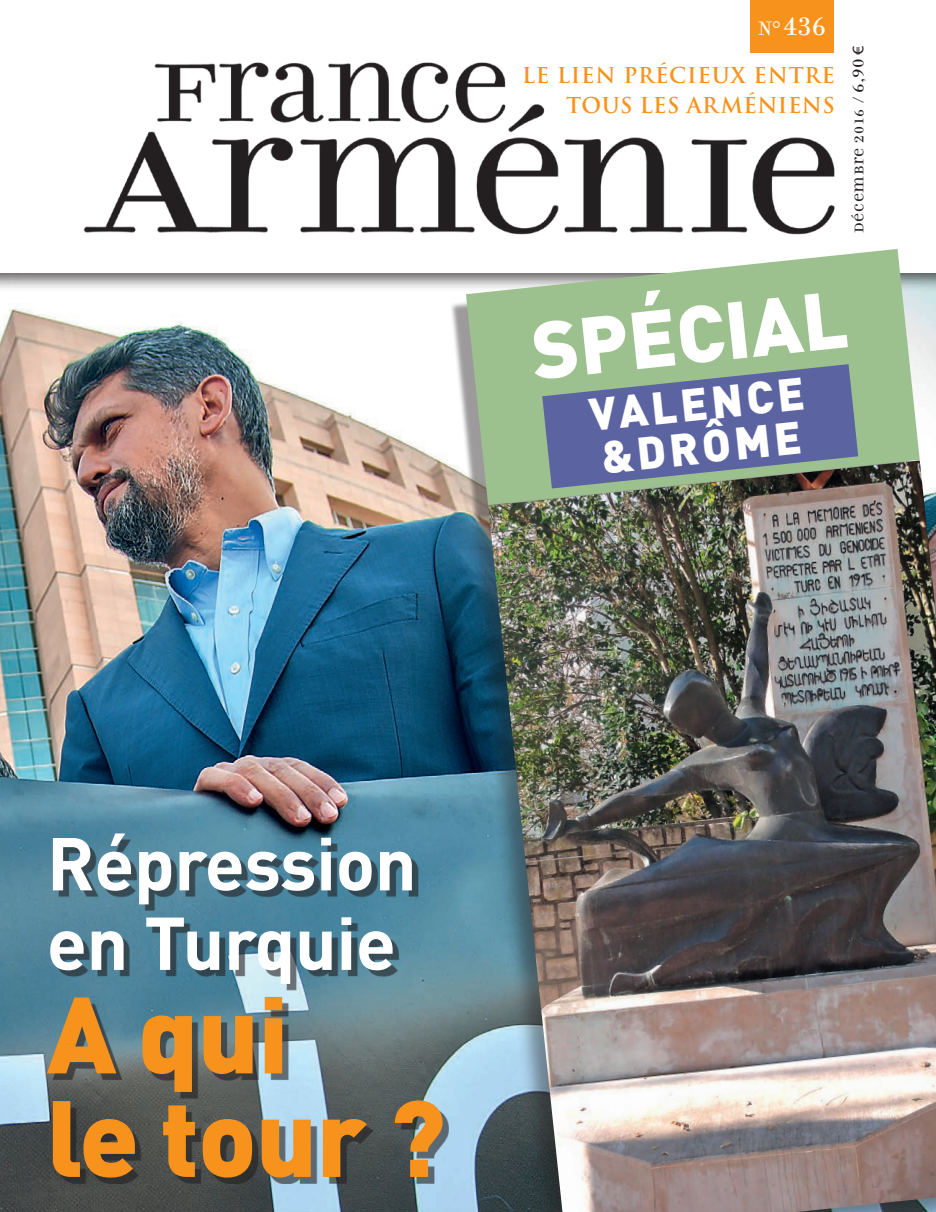
<style>
.page{position:relative;width:936px;height:1212px;background:#fff}
.page>*{position:absolute;margin:0;border:0;box-sizing:border-box;transform-origin:0 0}
.t1{font:900 106.5px/103.5px "DIN";letter-spacing:-.01em;color:#f7931d}
.t2{font:900 79.5px "DIN";color:#fff}
.t3{font:700 73.5px/79.5px "DIN";letter-spacing:-.01em;color:#fff}
.t4{font:900 45px/43.5px "DIN";color:#fff}
.t5{font:27px "Filosofia Unicase";color:#fff}
.t6{font:700 21.3px/30px "Trajan Pro";letter-spacing:.035em;color:#f7931d;text-align:right}
.t7{font:13.5px "Filosofia Unicase";letter-spacing:.05em;color:#231f20;scale:1.11 1}
.s1{font-size:21px}
.s2{font-size:16.2px}
.s3{font-family:"Myriad Pro";font-size:16.2px}
</style>
<div class="page">
<img style="left:0;top:292px;width:935px;height:920px">
<div style="left:0;top:0;width:935px;height:292px;background:#231f20;opacity:.75"></div>
<div style="left:0;top:0;width:935px;height:272px;background:#fff"></div>
<img style="left:83px;top:62px;width:752px;height:172px">
<div style="left:750px;top:0;width:83px;height:52px;background:#f7931d"></div>
<div style="left:53px;top:839px;width:395px;height:345px;background:#231f20;opacity:.6"></div>
<div style="left:449px;top:257px;width:463px;height:264px;background:#231f20;opacity:.45"></div>
<svg style="left:466px;top:249px;width:453px;height:210px;background:#abc89f"></svg>
<svg style="left:542px;top:364px;width:316px;height:95px;background:#67759c"></svg>
<div style="left:463px;top:459px;width:472px;height:753px;background:#231f20;opacity:.45"></div>
<img style="left:488px;top:460px;width:447px;height:752px">
<p class="t5" style="left:758px;top:11px;width:69px"><span class="s1">N°</span>436</p>
<p class="t6" style="left:522px;top:60px;width:314px">LE LIEN PRÉCIEUX ENTRE<br>TOUS LES ARMÉNIENS</p>
<p class="t7" style="left:851px;top:233px;width:170px;rotate:-90deg">décembre 2016 <span class="s2">/ 6,90</span><span class="s3">€</span></p>
<h2 class="t2" style="left:526px;top:298px;width:318px;rotate:-6deg">SPÉCIAL</h2>
<h3 class="t4" style="left:587px;top:391px;width:217px;rotate:-6deg">VALENCE &amp;DRÔME</h3>
<h3 class="t3" style="left:47px;top:821px;width:371px">Répression en Turquie</h3>
<h1 class="t1" style="left:47px;top:977px;width:400px">A qui<br>le tour ?</h1>
</div>
